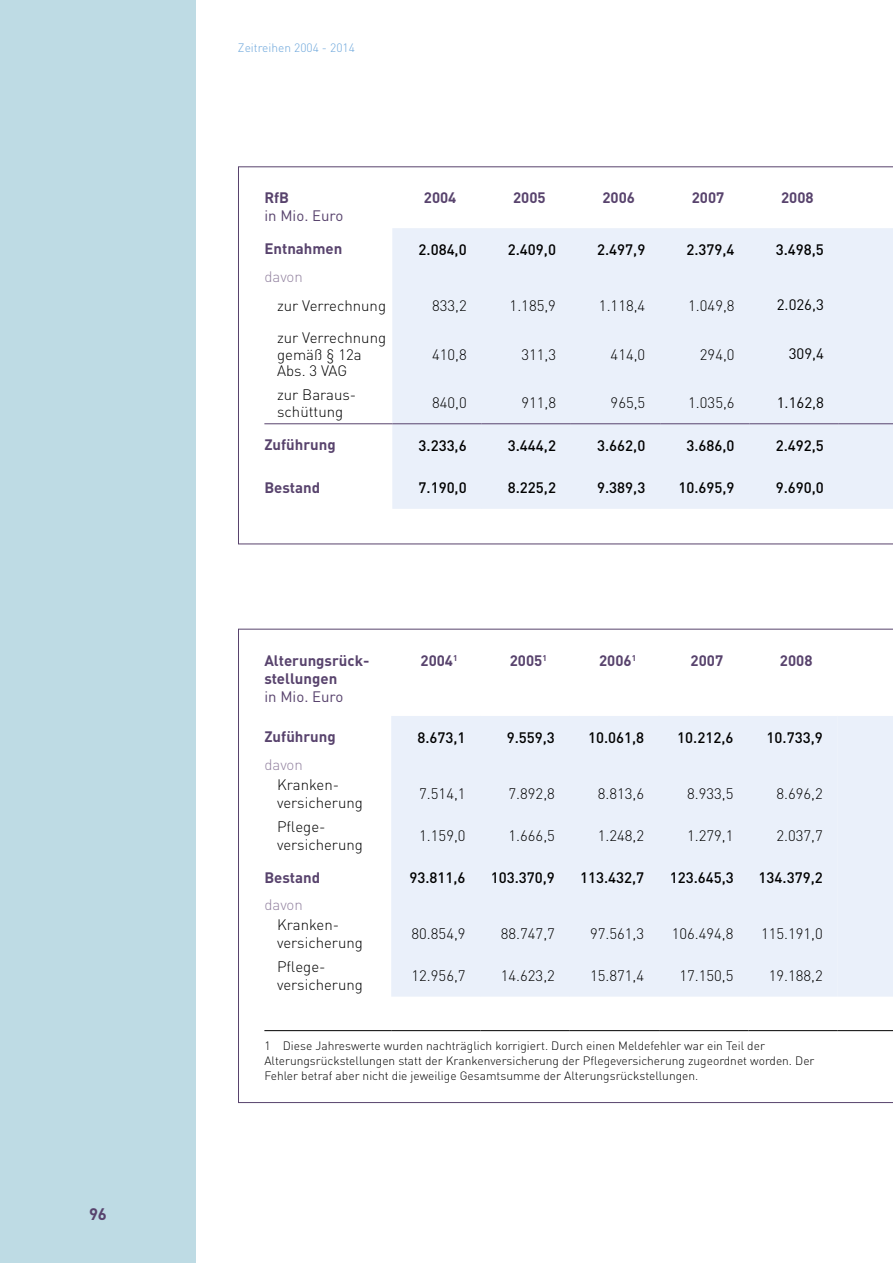
<style>
.page{position:relative;width:893px;height:1263px;background:#fff}
.page>*{position:absolute;margin:0;border:0;box-sizing:border-box;transform-origin:0 0}
.t1{font:700 16.5px "DINOT";color:#58436d}
.t2{font:300 15px/18px "DIN";color:#000}
.t3{font:500 15px "DINOT";color:#000}
.t4{font:700 15px/18px "DINOT";color:#58436d}
.t5{font:15px "DINOT";color:#58436d}
.t6{font:15px "DINOT";color:#000}
.t7{font:300 15px "DINOT";color:#9383a0}
.t8{font:300 12px/15px "DIN";color:#000}
.t9{font:300 12px "DIN";color:#6ca6db}
</style>
<div class="page">
<div style="left:0;top:0;width:196px;height:1263px;background:#bedbe4"></div>
<svg style="left:238px;top:629px;width:655px;height:474px"></svg>
<svg style="left:238px;top:166px;width:655px;height:378px"></svg>
<p class="t1" style="left:89px;top:1203px;width:19px">96</p>
<p class="t9" style="left:238px;top:40px;width:118px">Zeitreihen 2004 - 2014</p>
<p class="t4" style="left:264px;top:188px;width:26px">RfB</p>
<p class="t5" style="left:264px;top:206px;width:80px">in Mio. Euro</p>
<p class="t4" style="left:424px;top:188px;width:34px">2004</p>
<p class="t4" style="left:513px;top:188px;width:34px">2005</p>
<p class="t4" style="left:602px;top:188px;width:34px">2006</p>
<p class="t4" style="left:692px;top:188px;width:34px">2007</p>
<p class="t4" style="left:781px;top:188px;width:34px">2008</p>
<p class="t4" style="left:264px;top:239px;width:80px">Entnahmen</p>
<p class="t3" style="left:418px;top:240px;width:50px">2.084,0</p>
<p class="t3" style="left:508px;top:240px;width:50px">2.409,0</p>
<p class="t3" style="left:597px;top:240px;width:50px">2.497,9</p>
<p class="t3" style="left:686px;top:240px;width:50px">2.379,4</p>
<p class="t3" style="left:776px;top:240px;width:50px">3.498,5</p>
<p class="t7" style="left:264px;top:266px;width:40px">davon</p>
<p class="t2" style="left:277px;top:296px;width:111px">zur Verrechnung</p>
<p class="t2" style="left:432px;top:296px;width:36px">833,2</p>
<p class="t2" style="left:510px;top:296px;width:48px">1.185,9</p>
<p class="t2" style="left:599px;top:296px;width:48px">1.118,4</p>
<p class="t2" style="left:688px;top:296px;width:48px">1.049,8</p>
<p class="t6" style="left:777px;top:295px;width:49px">2.026,3</p>
<p class="t2" style="left:277px;top:329px;width:111px;line-height:16.5px">zur Verrechnung gemäß § 12a<br>Abs. 3 VAG</p>
<p class="t2" style="left:432px;top:345px;width:36px">410,8</p>
<p class="t2" style="left:521px;top:345px;width:36px">311,3</p>
<p class="t2" style="left:611px;top:345px;width:36px">414,0</p>
<p class="t2" style="left:700px;top:345px;width:36px">294,0</p>
<p class="t6" style="left:789px;top:344px;width:37px">309,4</p>
<p class="t2" style="left:277px;top:386px;width:81px;line-height:16.5px">zur Baraus&shy;schüttung</p>
<p class="t2" style="left:432px;top:394px;width:36px">840,0</p>
<p class="t2" style="left:521px;top:394px;width:36px">911,8</p>
<p class="t2" style="left:611px;top:394px;width:36px">965,5</p>
<p class="t2" style="left:688px;top:394px;width:48px">1.035,6</p>
<p class="t6" style="left:777px;top:392px;width:49px">1.162,8</p>
<p class="t4" style="left:264px;top:435px;width:73px">Zuführung</p>
<p class="t3" style="left:418px;top:435px;width:50px">3.233,6</p>
<p class="t3" style="left:508px;top:435px;width:50px">3.444,2</p>
<p class="t3" style="left:597px;top:435px;width:50px">3.662,0</p>
<p class="t3" style="left:686px;top:435px;width:50px">3.686,0</p>
<p class="t3" style="left:776px;top:435px;width:50px">2.492,5</p>
<p class="t4" style="left:264px;top:477px;width:57px">Bestand</p>
<p class="t3" style="left:418px;top:478px;width:50px">7.190,0</p>
<p class="t3" style="left:508px;top:478px;width:50px">8.225,2</p>
<p class="t3" style="left:597px;top:478px;width:50px">9.389,3</p>
<p class="t3" style="left:678px;top:478px;width:58px">10.695,9</p>
<p class="t3" style="left:776px;top:478px;width:50px">9.690,0</p>
<p class="t4" style="left:264px;top:651px;width:107px">Alterungsrück&shy;stellungen</p>
<p class="t5" style="left:264px;top:686px;width:80px">in Mio. Euro</p>
<p class="t4" style="left:420px;top:651px;width:39px">2004<sup>1</sup></p>
<p class="t4" style="left:510px;top:651px;width:39px">2005<sup>1</sup></p>
<p class="t4" style="left:599px;top:651px;width:39px">2006<sup>1</sup></p>
<p class="t4" style="left:691px;top:651px;width:34px">2007</p>
<p class="t4" style="left:780px;top:651px;width:34px">2008</p>
<p class="t4" style="left:264px;top:727px;width:73px">Zuführung</p>
<p class="t3" style="left:417px;top:727px;width:50px">8.673,1</p>
<p class="t3" style="left:507px;top:727px;width:50px">9.559,3</p>
<p class="t3" style="left:588px;top:727px;width:58px">10.061,8</p>
<p class="t3" style="left:677px;top:727px;width:58px">10.212,6</p>
<p class="t3" style="left:767px;top:727px;width:58px">10.733,9</p>
<p class="t7" style="left:264px;top:754px;width:40px">davon</p>
<p class="t2" style="left:277px;top:775px;width:87px">Kranken&shy;versicherung</p>
<p class="t2" style="left:419px;top:784px;width:48px">7.514,1</p>
<p class="t2" style="left:508px;top:784px;width:48px">7.892,8</p>
<p class="t2" style="left:598px;top:784px;width:48px">8.813,6</p>
<p class="t2" style="left:687px;top:784px;width:48px">8.933,5</p>
<p class="t2" style="left:776px;top:784px;width:48px">8.696,2</p>
<p class="t2" style="left:277px;top:817px;width:87px">Pflege&shy;versicherung</p>
<p class="t2" style="left:419px;top:826px;width:48px">1.159,0</p>
<p class="t2" style="left:509px;top:826px;width:48px">1.666,5</p>
<p class="t2" style="left:598px;top:826px;width:48px">1.248,2</p>
<p class="t2" style="left:687px;top:826px;width:48px">1.279,1</p>
<p class="t2" style="left:776px;top:826px;width:48px">2.037,7</p>
<p class="t4" style="left:264px;top:867px;width:57px">Bestand</p>
<p class="t3" style="left:409px;top:868px;width:58px">93.811,6</p>
<p class="t3" style="left:491px;top:868px;width:66px">103.370,9</p>
<p class="t3" style="left:580px;top:868px;width:66px">113.432,7</p>
<p class="t3" style="left:670px;top:868px;width:66px">123.645,3</p>
<p class="t3" style="left:759px;top:868px;width:66px">134.379,2</p>
<p class="t7" style="left:264px;top:894px;width:40px">davon</p>
<p class="t2" style="left:277px;top:915px;width:87px">Kranken&shy;versicherung</p>
<p class="t2" style="left:411px;top:924px;width:56px">80.854,9</p>
<p class="t2" style="left:501px;top:924px;width:56px">88.747,7</p>
<p class="t2" style="left:590px;top:924px;width:56px">97.561,3</p>
<p class="t2" style="left:672px;top:924px;width:63px">106.494,8</p>
<p class="t2" style="left:761px;top:924px;width:63px">115.191,0</p>
<p class="t2" style="left:277px;top:958px;width:87px">Pflege&shy;versicherung</p>
<p class="t2" style="left:411px;top:967px;width:56px">12.956,7</p>
<p class="t2" style="left:501px;top:967px;width:56px">14.623,2</p>
<p class="t2" style="left:590px;top:967px;width:56px">15.871,4</p>
<p class="t2" style="left:679px;top:967px;width:56px">17.150,5</p>
<p class="t2" style="left:769px;top:967px;width:56px">19.188,2</p>
<p class="t8" style="left:264px;top:1038px;width:552px">1 Diese Jahreswerte wurden nachträglich korrigiert. Durch einen Meldefehler war ein Teil der<br>Alterungsrückstellungen statt der Krankenversicherung der Pflegeversicherung zugeordnet worden. Der<br>Fehler betraf aber nicht die jeweilige Gesamtsumme der Alterungsrückstellungen.</p>
</div>
